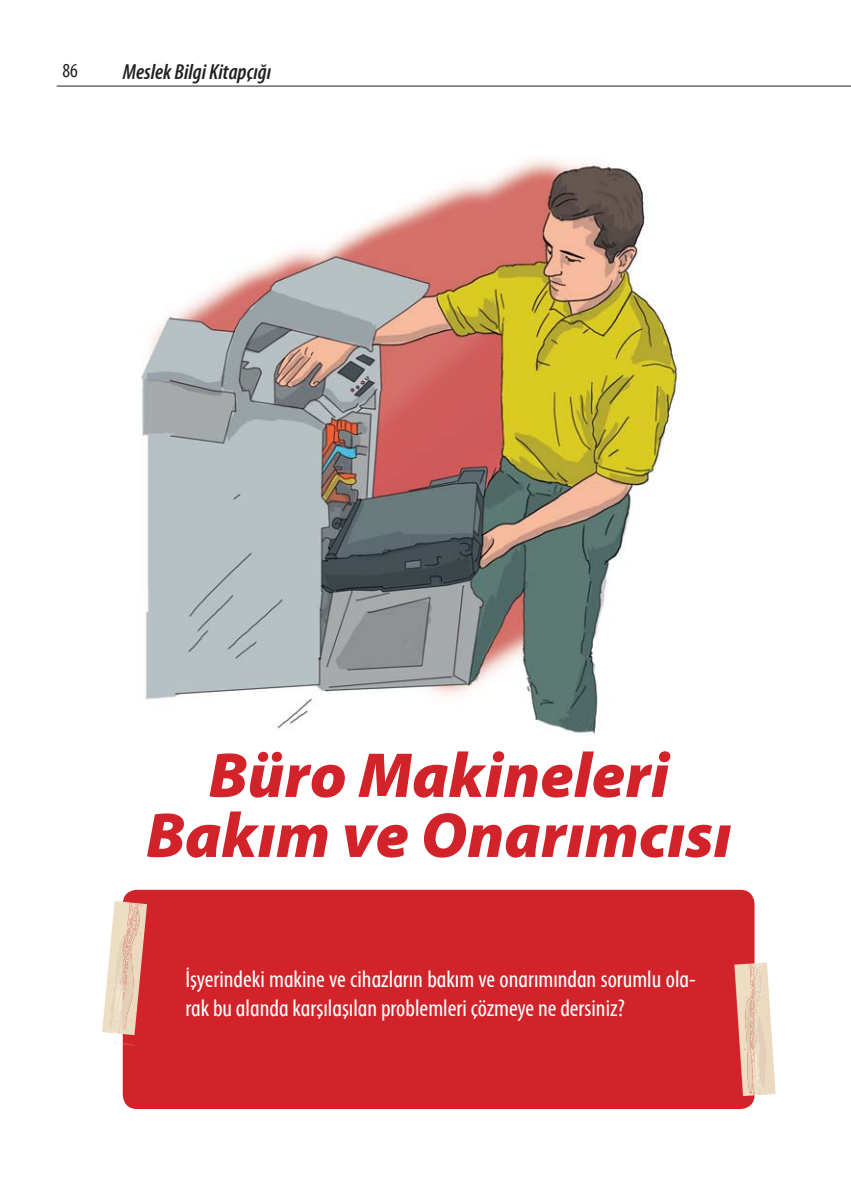
<style>
.page{position:relative;width:851px;height:1191px;background:#fff}
.page>*{position:absolute;margin:0;border:0;box-sizing:border-box;transform-origin:0 0}
.t1{font:italic 900 64px/60px "CHP";color:#d2232a;text-align:center}
.t2{font:condensed 24px/28.8px "CHP";color:#fff}
.t3{font:italic 600 condensed 22px "CHP";color:#231f20}
.t4{font:condensed 20px "CHP";color:#231f20}
</style>
<div class="page">
<img style="left:141px;top:158px;width:542px;height:576px">
<div style="left:123px;top:889px;width:631px;height:220px;background:#d2232a;border-radius:14px"></div>
<svg style="left:734px;top:962px;width:41px;height:134px"></svg>
<img style="left:745px;top:998px;width:17px;height:97px">
<svg style="left:102px;top:901px;width:45px;height:144px"></svg>
<img style="left:116px;top:902px;width:20px;height:119px">
<hr style="left:57px;top:86px;width:793px;height:1px;background:#231f20">
<p class="t4" style="left:62px;top:60px;width:17px">86</p>
<p class="t3" style="left:123px;top:60px;width:150px">Meslek Bilgi Kitapçığı</p>
<h1 class="t1" style="left:146px;top:746px;width:587px">Büro Makineleri<br>Bakım ve Onarımcısı</h1>
<p class="t2" style="left:185px;top:965px;width:512px">İşyerindeki makine ve cihazların bakım ve onarımından sorumlu ola&shy;rak bu alanda karşılaşılan problemleri çözmeye ne dersiniz?</p>
</div>
